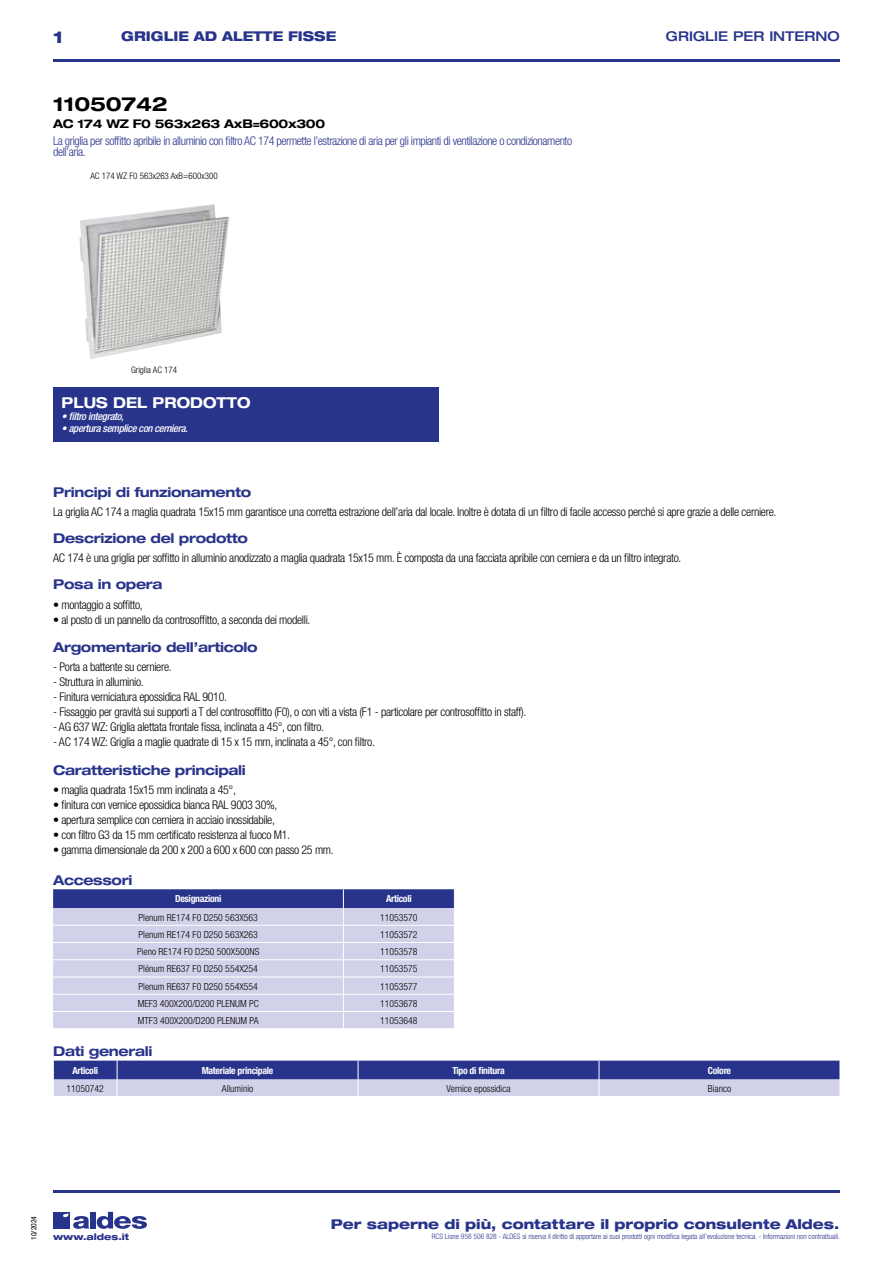
<style>
.page{position:relative;width:893px;height:1263px;background:#fff}
.page>*{position:absolute;margin:0;border:0;box-sizing:border-box;transform-origin:0 0}
.t1{font:700 expanded 19.5px "Helvetica Neue LT Std";letter-spacing:-.01em;color:#000}
.t2{font:800 expanded 16.5px "Helvetica Neue LT Std";color:#28348b}
.t3{font:700 expanded 15px "Helvetica Neue LT Std";color:#fff;scale:.95 1}
.t4{font:700 expanded 13.5px "Helvetica Neue LT Std";letter-spacing:-.025em;color:#28348b}
.t5{font:800 expanded 13.5px "Helvetica Neue LT Std";color:#28348b}
.t6{font:800 expanded 13.5px "Helvetica Neue LT Std";color:#28348b;scale:.95 1}
.t7{font:500 expanded 13.5px "Helvetica Neue LT Std";color:#28348b}
.t8{font:300 condensed 12px "Helvetica Neue LT Std";letter-spacing:-.025em;color:#000}
.t9{font:300 condensed 12px/10.5px "Helvetica Neue LT Std";letter-spacing:-.035em;color:#28348b}
.t10{font:700 expanded 12px "Helvetica Neue LT Std";letter-spacing:-.025em;color:#000}
.t11{font:italic 500 condensed 10.5px "Helvetica Neue LT Std";letter-spacing:-.03em;color:#fff}
.t12{font:300 condensed 9.75px "Helvetica Neue";color:#000}
.t13{font:700 condensed 9.75px "Helvetica Neue LT Std";letter-spacing:-.03em;color:#fff}
.t14{font:300 condensed 9px "Helvetica Neue LT Std";color:#000}
.t15{font:800 expanded 9px "Helvetica Neue LT Std";color:#28348b}
.t16{font:300 condensed 7.5px "Helvetica Neue LT Std";color:#28348b}
.t17{font:condensed 7.5px "Helvetica Neue LT Std";color:#000}
</style>
<div class="page">
<div style="left:53px;top:1212px;width:17px;height:16px;background:#28348b"></div>
<div style="left:90px;top:1212px;width:6px;height:16px;background:#28348b"></div>
<svg style="left:97px;top:1212px;width:50px;height:17px"></svg>
<svg style="left:63px;top:1213px;width:26px;height:16px"></svg>
<hr style="left:53px;top:59px;width:787px;height:2px;background:#28348b">
<img style="left:79px;top:204px;width:150px;height:155px">
<div style="left:53px;top:387px;width:386px;height:54px;background:#28348b"></div>
<svg style="left:53px;top:889px;width:402px;height:139px;background:#bdbede"></svg>
<hr style="left:53px;top:1190px;width:787px;height:2px;background:#28348b">
<svg style="left:53px;top:1060px;width:787px;height:36px;background:#7b81b9"></svg>
<h2 class="t2" style="left:53px;top:26px;width:12px">1</h2>
<p class="t6" style="left:121px;top:28px;width:228px">GRIGLIE AD ALETTE FISSE</p>
<p class="t7" style="left:666px;top:28px;width:176px">GRIGLIE PER INTERNO</p>
<h1 class="t1" style="left:53px;top:92px;width:116px">11050742</h1>
<p class="t10" style="left:53px;top:116px;width:274px">AC 174 WZ F0 563x263 AxB=600x300</p>
<p class="t9" style="left:53px;top:136px;width:521px">La griglia per soffitto apribile in alluminio con filtro AC 174 permette l’estrazione di aria per gli impianti di ventilazione o condizionamento dell’aria.</p>
<p class="t14" style="left:90px;top:170px;width:129px">AC 174 WZ F0 563x263 AxB=600x300</p>
<p class="t14" style="left:131px;top:365px;width:48px">Griglia AC 174</p>
<p class="t3" style="left:62px;top:393px;width:200px">PLUS DEL PRODOTTO</p>
<p class="t11" style="left:62px;top:410px;width:64px">• filtro integrato,</p>
<p class="t11" style="left:62px;top:422px;width:128px">• apertura semplice con cerniera.</p>
<p class="t4" style="left:53px;top:484px;width:200px">Principi di funzionamento</p>
<p class="t4" style="left:53px;top:530px;width:196px">Descrizione del prodotto</p>
<p class="t4" style="left:53px;top:576px;width:111px">Posa in opera</p>
<p class="t8" style="left:53px;top:505px;width:725px">La griglia AC 174 a maglia quadrata 15x15 mm garantisce una corretta estrazione dell’aria dal locale. Inoltre è dotata di un filtro di facile accesso perché si apre grazie a delle cerniere.</p>
<p class="t8" style="left:53px;top:551px;width:630px">AC 174 è una griglia per soffitto in alluminio anodizzato a maglia quadrata 15x15 mm. È composta da una facciata apribile con cerniera e da un filtro integrato.</p>
<p class="t8" style="left:53px;top:597px;width:91px">• montaggio a soffitto,</p>
<p class="t8" style="left:53px;top:612px;width:259px">• al posto di un pannello da controsoffitto, a seconda dei modelli.</p>
<p class="t4" style="left:53px;top:639px;width:206px">Argomentario dell’articolo</p>
<p class="t8" style="left:53px;top:660px;width:120px">- Porta a battente su cerniere.</p>
<p class="t8" style="left:53px;top:675px;width:92px">- Struttura in alluminio.</p>
<p class="t8" style="left:53px;top:690px;width:175px">- Finitura verniciatura epossidica RAL 9010.</p>
<p class="t8" style="left:53px;top:705px;width:475px">- Fissaggio per gravità sui supporti a T del controsoffitto (F0), o con viti a vista (F1 - particolare per controsoffitto in staff).</p>
<p class="t8" style="left:53px;top:720px;width:272px">- AG 637 WZ: Griglia alettata frontale fissa, inclinata a 45°, con filtro.</p>
<p class="t8" style="left:53px;top:735px;width:323px">- AC 174 WZ: Griglia a maglie quadrate di 15 x 15 mm, inclinata a 45°, con filtro.</p>
<p class="t4" style="left:53px;top:761px;width:194px">Caratteristiche principali</p>
<p class="t8" style="left:53px;top:783px;width:184px">• maglia quadrata 15x15 mm inclinata a 45°,</p>
<p class="t8" style="left:53px;top:798px;width:226px">• finitura con vernice epossidica bianca RAL 9003 30%,</p>
<p class="t8" style="left:53px;top:813px;width:223px">• apertura semplice con cerniera in acciaio inossidabile,</p>
<p class="t8" style="left:53px;top:828px;width:238px">• con filtro G3 da 15 mm certificato resistenza al fuoco M1.</p>
<p class="t8" style="left:53px;top:843px;width:282px">• gamma dimensionale da 200 x 200 a 600 x 600 con passo 25 mm.</p>
<p class="t4" style="left:53px;top:871px;width:81px">Accessori</p>
<p class="t13" style="left:175px;top:893px;width:48px">Designazioni</p>
<p class="t13" style="left:386px;top:893px;width:27px">Articoli</p>
<p class="t12" style="left:139px;top:911px;width:121px">Plenum RE174 F0 D250 563X563</p>
<p class="t12" style="left:380px;top:911px;width:39px">11053570</p>
<p class="t12" style="left:139px;top:929px;width:121px">Plenum RE174 F0 D250 563X263</p>
<p class="t12" style="left:380px;top:929px;width:39px">11053572</p>
<p class="t12" style="left:137px;top:946px;width:124px">Pieno RE174 F0 D250 500X500NS</p>
<p class="t12" style="left:380px;top:946px;width:39px">11053578</p>
<p class="t12" style="left:139px;top:963px;width:121px">Plénum RE637 F0 D250 554X254</p>
<p class="t12" style="left:380px;top:963px;width:39px">11053575</p>
<p class="t12" style="left:139px;top:980px;width:121px">Plenum RE637 F0 D250 554X554</p>
<p class="t12" style="left:380px;top:980px;width:39px">11053577</p>
<p class="t12" style="left:138px;top:998px;width:123px">MEF3 400X200/D200 PLENUM PC</p>
<p class="t12" style="left:380px;top:998px;width:39px">11053678</p>
<p class="t12" style="left:138px;top:1015px;width:122px">MTF3 400X200/D200 PLENUM PA</p>
<p class="t12" style="left:380px;top:1015px;width:39px">11053648</p>
<p class="t4" style="left:53px;top:1043px;width:101px">Dati generali</p>
<p class="t13" style="left:72px;top:1064px;width:27px">Articoli</p>
<p class="t13" style="left:202px;top:1064px;width:73px">Materiale principale</p>
<p class="t13" style="left:452px;top:1064px;width:54px">Tipo di finitura</p>
<p class="t13" style="left:708px;top:1064px;width:25px">Colore</p>
<p class="t12" style="left:66px;top:1083px;width:39px">11050742</p>
<p class="t12" style="left:222px;top:1083px;width:33px">Alluminio</p>
<p class="t12" style="left:446px;top:1083px;width:66px">Vernice epossidica</p>
<p class="t12" style="left:708px;top:1083px;width:25px">Bianco</p>
<p class="t17" style="left:29px;top:1240px;width:25px;rotate:-90deg">10/2024</p>
<p class="t5" style="left:331px;top:1215px;width:510px">Per saperne di più, contattare il proprio consulente Aldes.</p>
<p class="t15" style="left:53px;top:1231px;width:78px">www.aldes.it</p>
<p class="t16" style="left:432px;top:1232px;width:410px">RCS Lione 956 506 828 - ALDES si riserva il diritto di apportare ai suoi prodotti ogni modifica legata all’evoluzione tecnica. - Informazioni non contrattuali.</p>
</div>
